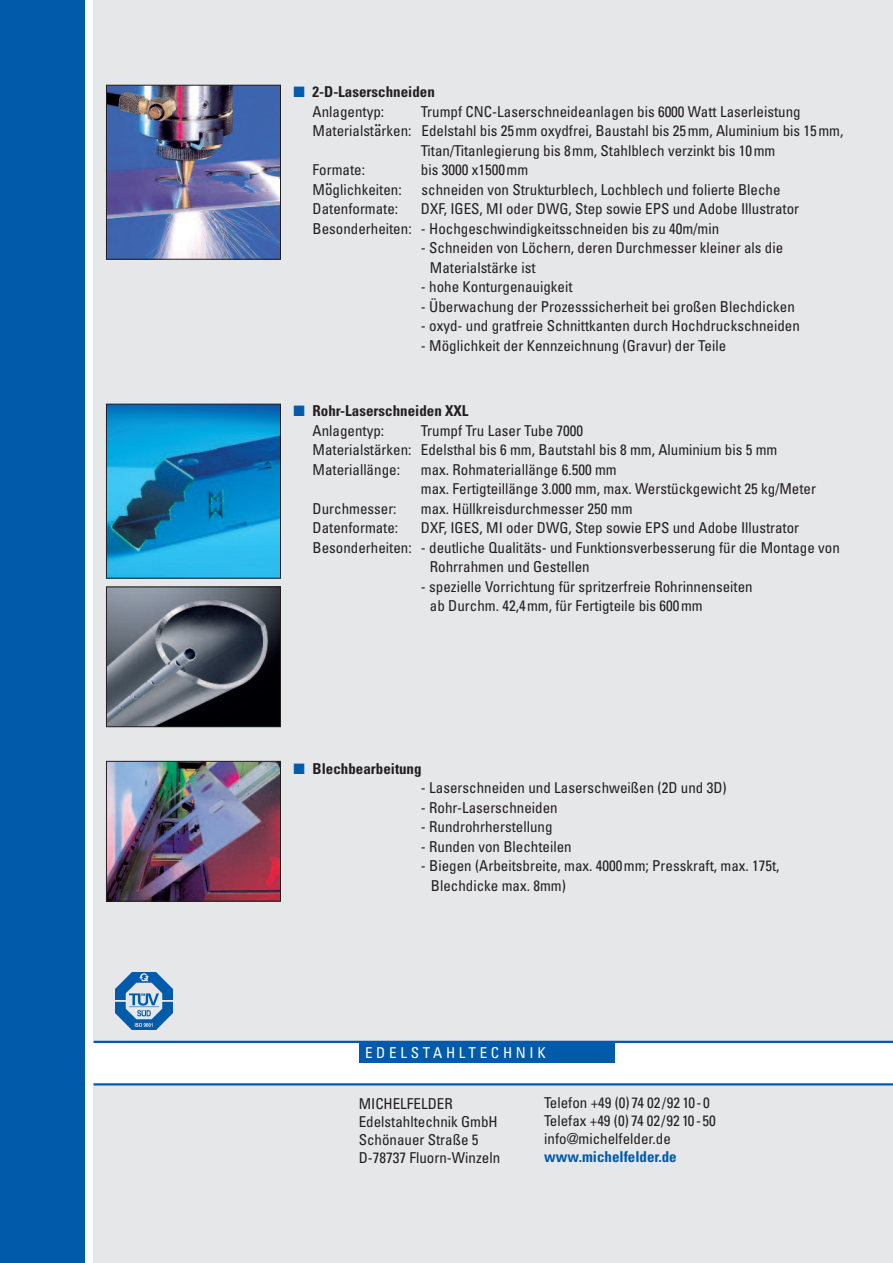
<style>
.page{position:relative;width:893px;height:1263px;background:#fff}
.page>*{position:absolute;margin:0;border:0;box-sizing:border-box;transform-origin:0 0}
.t1{font:condensed 15px/19.5px "Univers";color:#231f20}
.t2{font:700 condensed 15px/19.5px "Univers";color:#231f20}
.t3{font:700 condensed 15px "Univers";color:#015aaa}
.t4{font:condensed 15px "Univers";letter-spacing:.25em;color:#fff}
.s1{color:#015aaa}
.s2{font-weight:400}
.s3{font-family:"Hira Kaku Pro W6";font-stretch:normal}
</style>
<div class="page">
<div style="left:94px;top:0;width:799px;height:1042px;background:#e6e7e9"></div>
<div style="left:0;top:0;width:85px;height:1263px;background:#015aaa"></div>
<div style="left:94px;top:1084px;width:799px;height:179px;background:#e6e7e9"></div>
<hr style="left:94px;top:1041px;width:799px;height:2px;background:#015aaa">
<div style="left:359px;top:1042px;width:255px;height:21px;background:#015aaa"></div>
<hr style="left:94px;top:1083px;width:799px;height:2px;background:#015aaa">
<img style="left:115px;top:972px;width:58px;height:58px">
<img style="left:108px;top:87px;width:171px;height:170px">
<div style="left:106px;top:85px;width:175px;height:174px;border:1px solid #231f20"></div>
<img style="left:108px;top:406px;width:171px;height:170px">
<div style="left:106px;top:404px;width:175px;height:174px;border:1px solid #231f20"></div>
<img style="left:108px;top:763px;width:171px;height:136px">
<div style="left:106px;top:761px;width:175px;height:140px;border:1px solid #231f20"></div>
<img style="left:108px;top:589px;width:171px;height:136px">
<div style="left:106px;top:587px;width:175px;height:140px;border:1px solid #231f20"></div>
<p class="t2" style="left:313px;top:83px;width:124px;text-indent:-19px"><span class="s1">■</span> 2-D-Laserschneiden<br><span class="s2">Anlagentyp:</span></p>
<p class="t1" style="left:421px;top:103px;width:381px">Trumpf CNC-Laserschneideanlagen bis 6000 Watt Laserleistung</p>
<p class="t1" style="left:313px;top:122px;width:532px">Materialsta<span class="s3">̈</span>rken: Edelstahl bis 25mm oxydfrei, Baustahl bis 25mm, Aluminium bis 15mm,</p>
<p class="t1" style="left:421px;top:142px;width:356px">Titan/Titanlegierung bis 8mm, Stahlblech verzinkt bis 10mm</p>
<p class="t1" style="left:313px;top:161px;width:54px">Formate:</p>
<p class="t1" style="left:421px;top:161px;width:109px">bis 3000 x1500mm</p>
<p class="t1" style="left:313px;top:181px;width:91px">Mo<span class="s3">̈</span>glichkeiten:</p>
<p class="t1" style="left:422px;top:181px;width:360px">schneiden von Strukturblech, Lochblech und folierte Bleche</p>
<p class="t1" style="left:313px;top:200px;width:87px">Datenformate:</p>
<p class="t1" style="left:313px;top:200px;width:488px;text-indent:108px">DXF, IGES, MI oder DWG, Step sowie EPS und Adobe Illustrator<br>Besonderheiten: - Hochgeschwindigkeitsschneiden bis zu 40m/min</p>
<p class="t1" style="left:430px;top:239px;width:355px;text-indent:-9px">- Schneiden von Löchern, deren Durchmesser kleiner als die<br>Materialstärke ist</p>
<p class="t1" style="left:421px;top:278px;width:153px">- hohe Konturgenauigkeit</p>
<p class="t1" style="left:421px;top:298px;width:375px">- Überwachung der Prozesssicherheit bei großen Blechdicken</p>
<p class="t1" style="left:421px;top:317px;width:380px">- oxyd- und gratfreie Schnittkanten durch Hochdruckschneiden</p>
<p class="t1" style="left:421px;top:337px;width:307px">- Möglichkeit der Kennzeichnung (Gravur) der Teile</p>
<p class="t2" style="left:313px;top:402px;width:157px;text-indent:-19px"><span class="s1">■</span> Rohr-Laserschneiden XXL<br><span class="s2">Anlagentyp:</span></p>
<p class="t1" style="left:313px;top:422px;width:466px;text-indent:108px">Trumpf Tru Laser Tube 7000<br>Materialstärken: Edelsthal bis 6 mm, Bautstahl bis 8 mm, Aluminium bis 5 mm<br>Materiallänge:</p>
<p class="t1" style="left:421px;top:461px;width:397px">max. Rohmateriallänge 6.500 mm<br>max. Fertigteillänge 3.000 mm, max. Werstückgewicht 25 kg/Meter</p>
<p class="t1" style="left:313px;top:500px;width:86px">Durchmesser:</p>
<p class="t1" style="left:421px;top:500px;width:213px">max. Hüllkreisdurchmesser 250 mm</p>
<p class="t1" style="left:313px;top:519px;width:87px">Datenformate:</p>
<p class="t1" style="left:421px;top:519px;width:380px">DXF, IGES, MI oder DWG, Step sowie EPS und Adobe Illustrator</p>
<p class="t1" style="left:313px;top:539px;width:529px">Besonderheiten: - deutliche Qualitäts- und Funktionsverbesserung für die Montage von</p>
<p class="t1" style="left:430px;top:558px;width:161px">Rohrrahmen und Gestellen</p>
<p class="t1" style="left:430px;top:578px;width:324px;text-indent:-9px">- spezielle Vorrichtung für spritzerfreie Rohrinnenseiten ab Durchm. 42,4mm, für Fertigteile bis 600mm</p>
<p class="t2" style="left:293px;top:760px;width:130px"><span class="s1">■</span> Blechbearbeitung</p>
<p class="t1" style="left:421px;top:779px;width:307px">- Laserschneiden und Laserschweißen (2D und 3D)</p>
<p class="t1" style="left:421px;top:799px;width:138px">- Rohr-Laserschneiden</p>
<p class="t1" style="left:421px;top:818px;width:133px">- Rundrohrherstellung</p>
<p class="t1" style="left:421px;top:838px;width:152px">- Runden von Blechteilen</p>
<p class="t1" style="left:431px;top:857px;width:350px;text-indent:-10px">- Biegen (Arbeitsbreite, max. 4000mm; Presskraft, max. 175t,<br>Blechdicke max. 8mm)</p>
<p class="t4" style="left:365px;top:1047px;width:182px">EDELSTAHLTECHNIK</p>
<p class="t1" style="left:359px;top:1096px;width:143px;line-height:18px">MICHELFELDER<br>Edelstahltechnik GmbH<br>Schönauer Straße 5<br>D-78737 Fluorn-Winzeln</p>
<p class="t1" style="left:544px;top:1095px;width:173px;line-height:18px">Telefon +49 (0) 74 02/92 10-0<br>Telefax +49 (0) 74 02/92 10-50 info@michelfelder.de</p>
<p class="t3" style="left:544px;top:1151px;width:134px">www.michelfelder.de</p>
</div>
